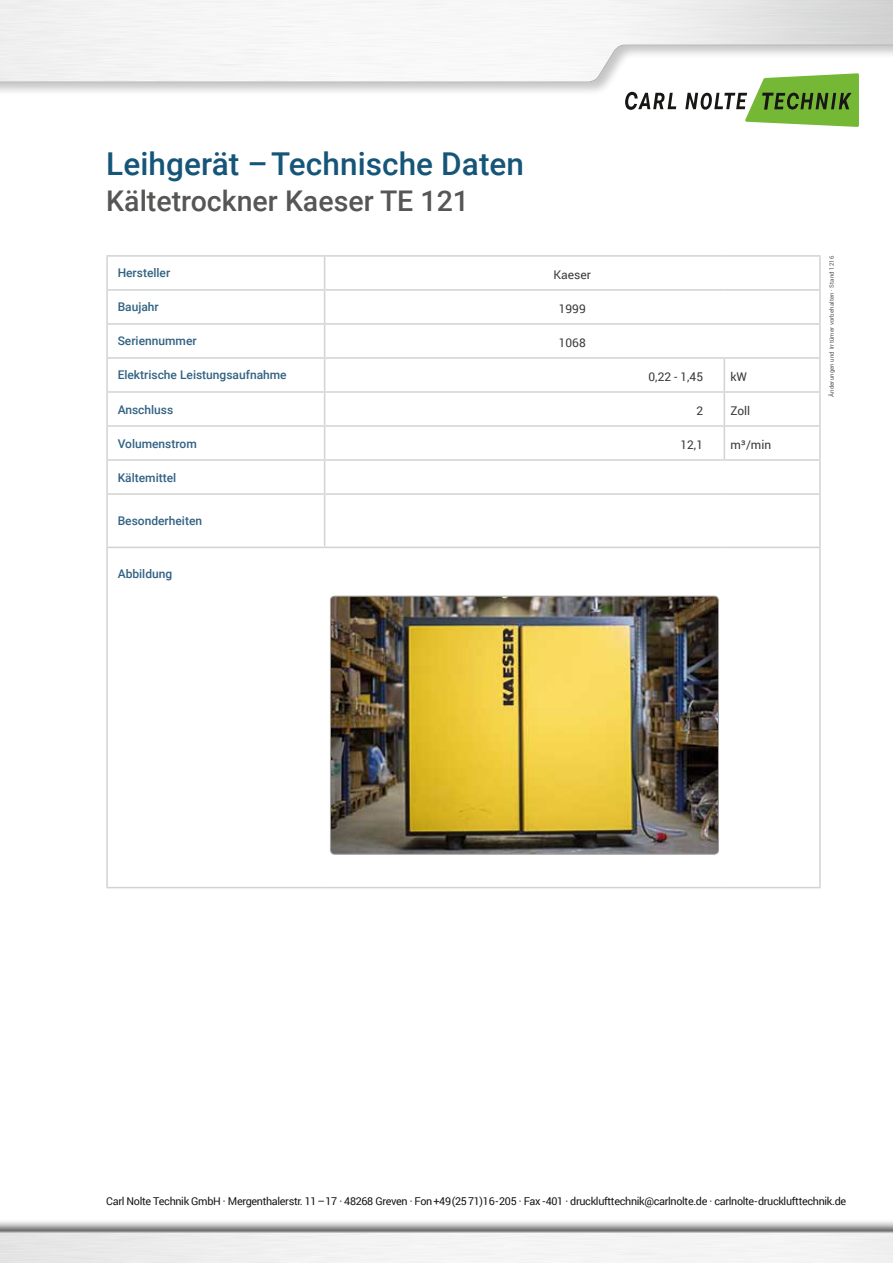
<style>
.page{position:relative;width:893px;height:1263px;background:#fff}
.page>*{position:absolute;margin:0;border:0;box-sizing:border-box;transform-origin:0 0}
.t1{font:500 31.5px "Roboto";letter-spacing:.005em;color:#155578}
.t2{font:500 28.5px "Roboto";color:#565655}
.t3{font:500 12px "Roboto";color:#326283}
.t4{font:12px "Roboto";color:#3a3a39}
.t5{font:10.8px "Roboto";letter-spacing:-.03em;color:#181716}
.t6{font:6px "Roboto";letter-spacing:.015em;color:#565655}
</style>
<div class="page">
<div style="left:0;top:13px;width:893px;height:84px;background:#181716;opacity:.25"></div>
<svg style="left:0;top:0;width:893px;height:84px"></svg>
<div style="left:0;top:1219px;width:893px;height:44px;background:#181716;opacity:.75"></div>
<div style="left:0;top:1230px;width:893px;height:33px;background:#909090"></div>
<svg style="left:0;top:1232px;width:893px;height:31px;background:#eeefef"></svg>
<svg style="left:625px;top:92px;width:51px;height:18px"></svg>
<svg style="left:685px;top:73px;width:174px;height:54px"></svg>
<hr style="left:106px;top:255px;width:219px;height:2px;background:#d1d2d2">
<hr style="left:325px;top:255px;width:399px;height:2px;background:#d1d2d2">
<hr style="left:324px;top:257px;width:1px;height:32px;background:#d1d2d2">
<hr style="left:724px;top:255px;width:97px;height:2px;background:#d1d2d2">
<hr style="left:819px;top:257px;width:2px;height:32px;background:#d1d2d2">
<hr style="left:106px;top:289px;width:219px;height:2px;background:#d1d2d2">
<hr style="left:325px;top:289px;width:399px;height:2px;background:#d1d2d2">
<hr style="left:324px;top:291px;width:1px;height:32px;background:#d1d2d2">
<hr style="left:724px;top:289px;width:97px;height:2px;background:#d1d2d2">
<hr style="left:819px;top:291px;width:2px;height:32px;background:#d1d2d2">
<hr style="left:106px;top:323px;width:219px;height:2px;background:#d1d2d2">
<hr style="left:325px;top:323px;width:399px;height:2px;background:#d1d2d2">
<hr style="left:324px;top:325px;width:1px;height:32px;background:#d1d2d2">
<hr style="left:724px;top:323px;width:97px;height:2px;background:#d1d2d2">
<hr style="left:819px;top:325px;width:2px;height:32px;background:#d1d2d2">
<hr style="left:106px;top:357px;width:219px;height:2px;background:#d1d2d2">
<hr style="left:325px;top:357px;width:399px;height:2px;background:#d1d2d2">
<hr style="left:324px;top:359px;width:1px;height:32px;background:#d1d2d2">
<hr style="left:724px;top:357px;width:97px;height:2px;background:#d1d2d2">
<hr style="left:724px;top:359px;width:1px;height:32px;background:#d1d2d2">
<hr style="left:819px;top:359px;width:2px;height:32px;background:#d1d2d2">
<hr style="left:106px;top:391px;width:219px;height:2px;background:#d1d2d2">
<hr style="left:325px;top:391px;width:399px;height:2px;background:#d1d2d2">
<hr style="left:324px;top:393px;width:1px;height:32px;background:#d1d2d2">
<hr style="left:724px;top:391px;width:97px;height:2px;background:#d1d2d2">
<hr style="left:724px;top:393px;width:1px;height:32px;background:#d1d2d2">
<hr style="left:819px;top:393px;width:2px;height:32px;background:#d1d2d2">
<hr style="left:106px;top:425px;width:219px;height:2px;background:#d1d2d2">
<hr style="left:325px;top:425px;width:399px;height:2px;background:#d1d2d2">
<hr style="left:324px;top:427px;width:1px;height:32px;background:#d1d2d2">
<hr style="left:724px;top:425px;width:97px;height:2px;background:#d1d2d2">
<hr style="left:724px;top:427px;width:1px;height:32px;background:#d1d2d2">
<hr style="left:819px;top:427px;width:2px;height:32px;background:#d1d2d2">
<hr style="left:106px;top:459px;width:219px;height:2px;background:#d1d2d2">
<hr style="left:325px;top:459px;width:399px;height:2px;background:#d1d2d2">
<hr style="left:324px;top:461px;width:1px;height:32px;background:#d1d2d2">
<hr style="left:724px;top:459px;width:97px;height:2px;background:#d1d2d2">
<hr style="left:819px;top:461px;width:2px;height:32px;background:#d1d2d2">
<hr style="left:324px;top:495px;width:1px;height:52px;background:#d1d2d2">
<hr style="left:106px;top:257px;width:2px;height:32px;background:#d1d2d2">
<hr style="left:106px;top:291px;width:2px;height:32px;background:#d1d2d2">
<hr style="left:106px;top:325px;width:2px;height:32px;background:#d1d2d2">
<hr style="left:106px;top:359px;width:2px;height:32px;background:#d1d2d2">
<hr style="left:106px;top:393px;width:2px;height:32px;background:#d1d2d2">
<hr style="left:106px;top:427px;width:2px;height:32px;background:#d1d2d2">
<hr style="left:106px;top:461px;width:2px;height:32px;background:#d1d2d2">
<hr style="left:106px;top:493px;width:219px;height:2px;background:#d1d2d2">
<hr style="left:106px;top:495px;width:2px;height:52px;background:#d1d2d2">
<hr style="left:325px;top:493px;width:399px;height:2px;background:#d1d2d2">
<hr style="left:724px;top:493px;width:97px;height:2px;background:#d1d2d2">
<hr style="left:819px;top:495px;width:2px;height:52px;background:#d1d2d2">
<hr style="left:106px;top:547px;width:219px;height:1px;background:#d1d2d2">
<hr style="left:106px;top:548px;width:2px;height:339px;background:#d1d2d2">
<hr style="left:325px;top:547px;width:399px;height:1px;background:#d1d2d2">
<hr style="left:724px;top:547px;width:97px;height:1px;background:#d1d2d2">
<hr style="left:819px;top:548px;width:2px;height:339px;background:#d1d2d2">
<hr style="left:106px;top:887px;width:219px;height:1px;background:#d1d2d2">
<hr style="left:325px;top:887px;width:399px;height:1px;background:#d1d2d2">
<hr style="left:724px;top:887px;width:97px;height:1px;background:#d1d2d2">
<img style="left:331px;top:596px;width:387px;height:258px">
<div style="left:330px;top:596px;width:389px;height:258px;border:1px solid #9c9c9d;border-radius:4px"></div>
<h1 class="t1" style="left:106px;top:141px;width:419px">Leihgerät –Technische Daten</h1>
<h2 class="t2" style="left:106px;top:180px;width:364px">Kältetrockner Kaeser TE 121</h2>
<p class="t3" style="left:118px;top:265px;width:54px">Hersteller</p>
<p class="t4" style="left:554px;top:266px;width:39px">Kaeser</p>
<p class="t3" style="left:118px;top:299px;width:43px">Baujahr</p>
<p class="t4" style="left:559px;top:300px;width:29px">1999</p>
<p class="t3" style="left:118px;top:333px;width:80px">Seriennummer</p>
<p class="t4" style="left:559px;top:335px;width:29px">1068</p>
<p class="t3" style="left:118px;top:367px;width:171px">Elektrische Leistungsaufnahme</p>
<p class="t4" style="left:649px;top:369px;width:56px">0,22 - 1,45</p>
<p class="t4" style="left:730px;top:369px;width:18px">kW</p>
<p class="t3" style="left:118px;top:401px;width:57px">Anschluss</p>
<p class="t4" style="left:696px;top:403px;width:8px">2</p>
<p class="t4" style="left:730px;top:403px;width:21px">Zoll</p>
<p class="t3" style="left:118px;top:435px;width:81px">Volumenstrom</p>
<p class="t4" style="left:680px;top:437px;width:24px">12,1</p>
<p class="t4" style="left:730px;top:437px;width:42px">m³/min</p>
<p class="t3" style="left:118px;top:469px;width:60px">Kältemittel</p>
<p class="t3" style="left:118px;top:513px;width:86px">Besonderheiten</p>
<p class="t3" style="left:118px;top:565px;width:56px">Abbildung</p>
<p class="t6" style="left:827px;top:397px;width:142px;rotate:-90deg">Änderungen und Irrtümer vorbehalten · Stand 1216</p>
<p class="t5" style="left:106px;top:1193px;width:741px">Carl Nolte Technik GmbH · Mergenthalerstr. 11–17 · 48268 Greven · Fon+49(2571)16-205 · Fax -401 · drucklufttechnik@carlnolte.de · carlnolte-drucklufttechnik.de</p>
</div>
